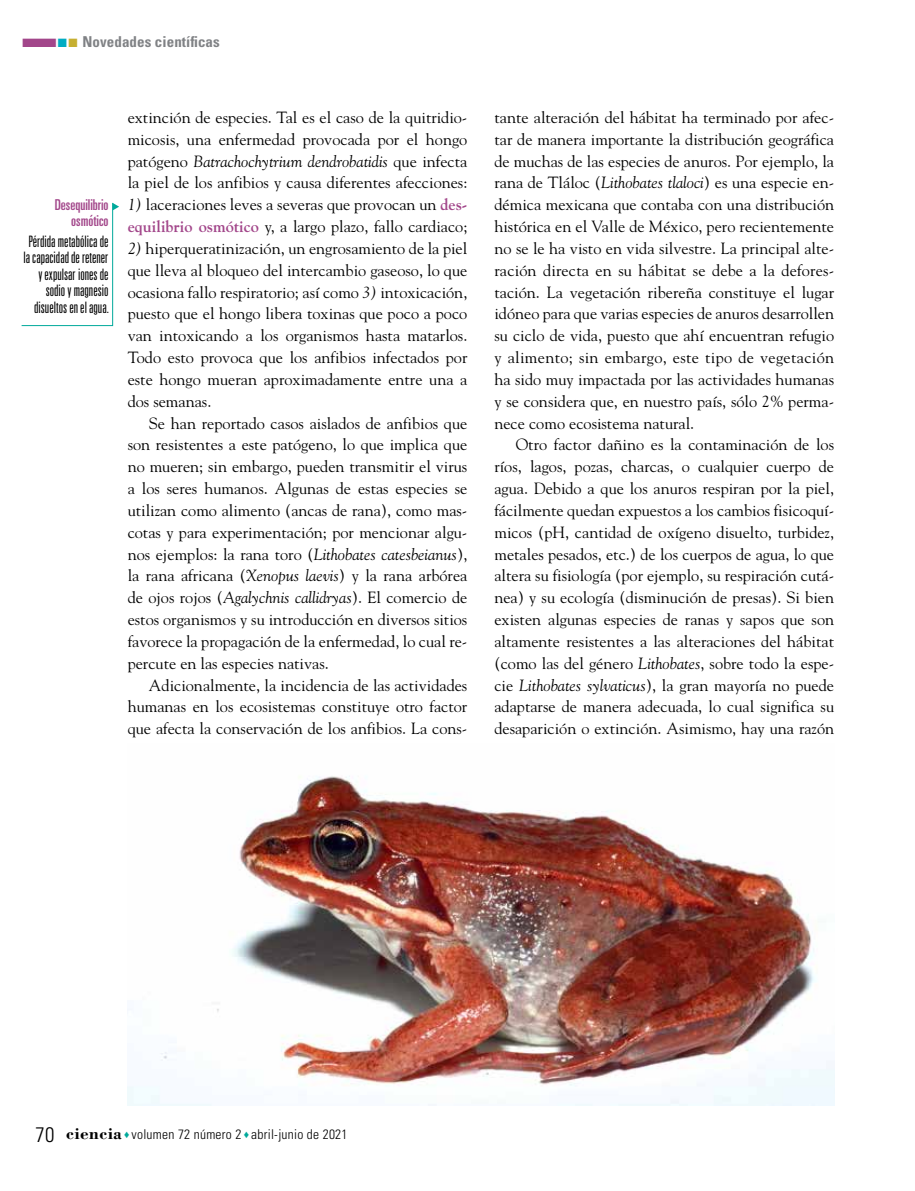
<style>
.page{position:relative;width:915px;height:1191px;background:#fff}
.page>*{position:absolute;margin:0;border:0;box-sizing:border-box;transform-origin:0 0}
.t1{font:16.2px/21.8px "Goudy Std";color:#000;text-align:justify}
._06N_Glosario{font:300 ultra-condensed 15.75px/16.5px "Univers LT Std";color:#000;text-align:right}
.t2{font:700 condensed 15px "Univers LT Std";letter-spacing:.005em;color:#808285}
._06N_Glosario_TIT{font:ultra-condensed 15px/16.5px "Univers LT Std";color:#a2468a;text-align:right}
.t3{font:300 condensed 13.5px "Univers LT Std";letter-spacing:.02em;color:#000}
.s1{color:#a2468a}
.s2{color:#00acc3}
.s3{color:#c6af31}
.s4{font-style:italic}
.s5{font-weight:700;color:#a2468a}
.s6{font-size:21px}
.s7{font-family:"Bodoni Std";font-weight:700;font-stretch:normal;font-size:17.25px}
.s8{color:#00a99b}
</style>
<div class="page">
<img style="left:128px;top:776px;width:705px;height:329px">
<svg style="left:21px;top:202px;width:98px;height:124px"></svg>
<p class="t2" style="left:21px;top:32px;width:200px"><span class="s1">■</span><span class="s2">■</span><span class="s3">■</span> Novedades científicas</p>
<p class="_06N_Glosario_TIT" style="left:55px;top:196px;width:55px">Desequilibrio osmótico</p>
<p class="_06N_Glosario" style="left:23px;top:233px;width:87px">Pérdida metabólica de la capacidad de retener y expulsar iones de sodio y magnesio disueltos en el agua.</p>
<p class="t1" style="left:128px;top:106px;width:341px">extinción de especies. Tal es el caso de la quitridio&shy;micosis, una enfermedad provocada por el hongo patógeno <span class="s4">Batrachochytrium dendrobatidis</span> que infecta la piel de los anfibios y causa diferentes afecciones:</p>
<p class="t1" style="left:128px;top:193px;width:341px"><span class="s4">1)</span> laceraciones leves a severas que provocan un <span class="s5">des&shy;equilibrio osmótico</span> y, a largo plazo, fallo cardiaco;</p>
<p class="t1" style="left:128px;top:237px;width:341px"><span class="s4">2)</span> hiperqueratinización, un engrosamiento de la piel que lleva al bloqueo del intercambio gaseoso, lo que ocasiona fallo respiratorio; así como <span class="s4">3)</span> intoxicación, puesto que el hongo libera toxinas que poco a poco van intoxicando a los organismos hasta matarlos.<br>Todo esto provoca que los anfibios infectados por este hongo mueran aproximadamente entre una a dos semanas.</p>
<p class="t1" style="left:128px;top:412px;width:341px;text-indent:21px">Se han reportado casos aislados de anfibios que son resistentes a este patógeno, lo que implica que no mueren; sin embargo, pueden transmitir el virus a los seres humanos. Algunas de estas especies se utilizan como alimento (ancas de rana), como mas&shy;cotas y para experimentación; por mencionar algu&shy;nos ejemplos: la rana toro (<span class="s4">Lithobates catesbeianus</span>), la rana africana (<span class="s4">Xenopus laevis</span>) y la rana arbórea de ojos rojos (<span class="s4">Agalychnis callidryas</span>). El comercio de estos organismos y su introducción en diversos sitios favorece la propagación de la enfermedad, lo cual re&shy;percute en las especies nativas.</p>
<p class="t1" style="left:128px;top:674px;width:341px;text-indent:21px">Adicionalmente, la incidencia de las actividades humanas en los ecosistemas constituye otro factor que afecta la conservación de los anfibios. La cons-</p>
<p class="t1" style="left:494px;top:106px;width:341px">tante alteración del hábitat ha terminado por afec&shy;tar de manera importante la distribución geográfica de muchas de las especies de anuros. Por ejemplo, la rana de Tláloc (<span class="s4">Lithobates tlaloci</span>) es una especie en&shy;démica mexicana que contaba con una distribución histórica en el Valle de México, pero recientemente no se le ha visto en vida silvestre. La principal alte&shy;ración directa en su hábitat se debe a la defores&shy;tación. La vegetación ribereña constituye el lugar idóneo para que varias especies de anuros desarrollen su ciclo de vida, puesto que ahí encuentran refugio y alimento; sin embargo, este tipo de vegetación ha sido muy impactada por las actividades humanas y se considera que, en nuestro país, sólo 2% perma&shy;nece como ecosistema natural.</p>
<p class="t1" style="left:494px;top:434px;width:341px;text-indent:21px">Otro factor dañino es la contaminación de los ríos, lagos, pozas, charcas, o cualquier cuerpo de agua. Debido a que los anuros respiran por la piel, fácilmente quedan expuestos a los cambios fisicoquí&shy;micos (pH, cantidad de oxígeno disuelto, turbidez, metales pesados, etc.) de los cuerpos de agua, lo que altera su fisiología (por ejemplo, su respiración cutá&shy;nea) y su ecología (disminución de presas). Si bien existen algunas especies de ranas y sapos que son altamente resistentes a las alteraciones del hábitat (como las del género <span class="s4">Lithobates</span>, sobre todo la espe&shy;cie <span class="s4">Lithobates sylvaticus</span>), la gran mayoría no puede adaptarse de manera adecuada, lo cual significa su desaparición o extinción. Asimismo, hay una razón</p>
<p class="t3" style="left:36px;top:1126px;width:313px"><span class="s6">70</span> <span class="s7">ciencia</span> <span class="s8">♦</span> volumen 72 número 2 <span class="s8">♦</span> abril-junio de 2021</p>
</div>
